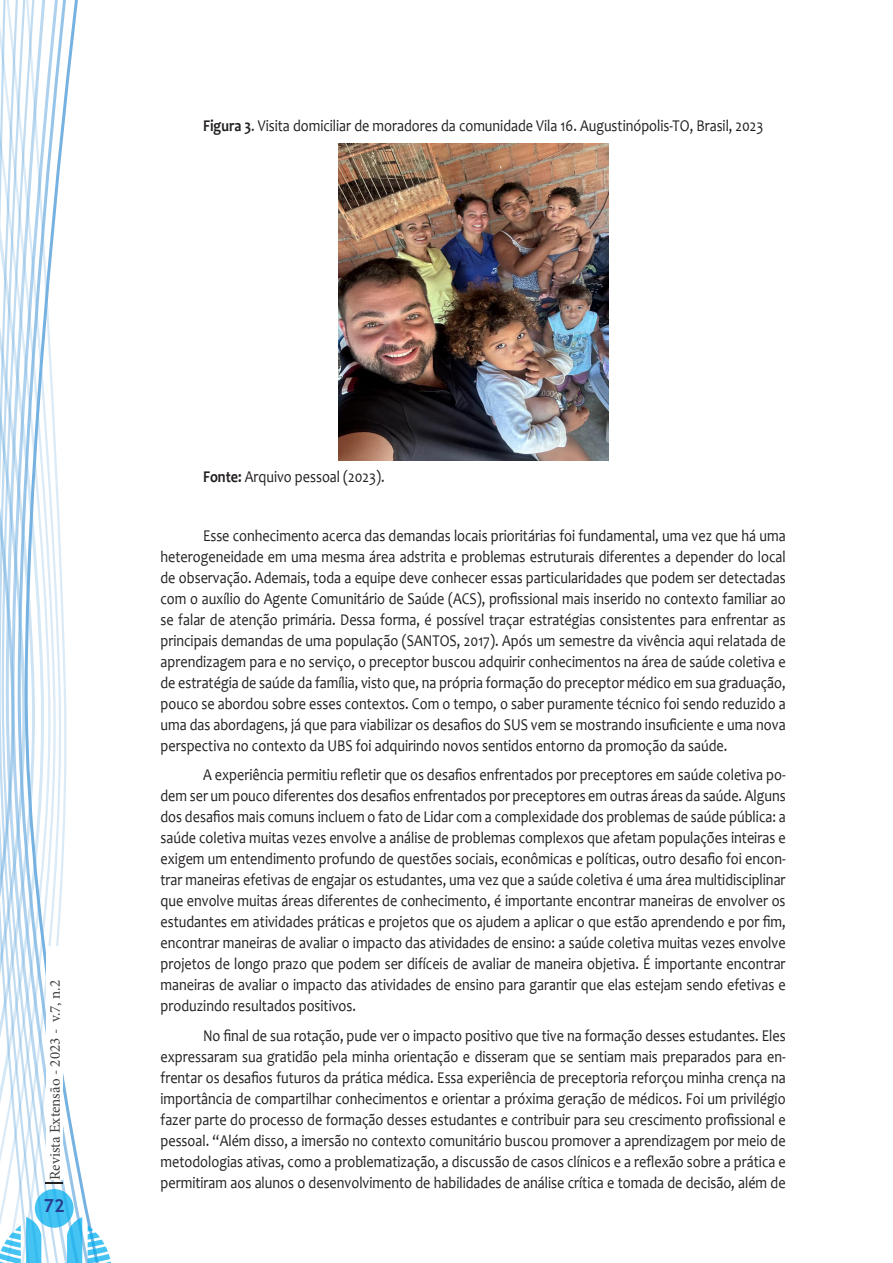
<style>
.page{position:relative;width:893px;height:1263px;background:#fff}
.page>*{position:absolute;margin:0;border:0;box-sizing:border-box;transform-origin:0 0}
.t1{font:700 18px "Trebuchet MS";color:#253f8e}
.Texto{font:16.5px/21px "Candara";color:#231f20;text-align:justify;scale:.86 1}
.t2{font:15px "Minion Pro";color:#3e3e3f}
.s1{font-weight:700}
</style>
<div class="page">
<svg style="left:0;top:0;width:82px;height:1263px"></svg>
<svg style="left:88px;top:1225px;width:23px;height:38px"></svg>
<img style="left:338px;top:143px;width:270px;height:318px">
<p class="Texto" style="left:203px;top:115px;width:653px"><span class="s1">Figura 3</span>. Visita domiciliar de moradores da comunidade Vila 16. Augustinópolis-TO, Brasil, 2023</p>
<p class="t2" style="left:45px;top:1180px;width:201px;rotate:-90deg">Revista Extensão - 2023 - v.7, n.2</p>
<p class="t1" style="left:44px;top:1194px;width:23px">72</p>
<p class="Texto" style="left:203px;top:466px;width:213px"><span class="s1">Fonte:</span> Arquivo pessoal (2023).</p>
<p class="Texto" style="left:161px;top:525px;width:728px;text-indent:43px">Esse conhecimento acerca das demandas locais prioritárias foi fundamental, uma vez que há uma heterogeneidade em uma mesma área adstrita e problemas estruturais diferentes a depender do local de observação. Ademais, toda a equipe deve conhecer essas particularidades que podem ser detectadas com o auxílio do Agente Comunitário de Saúde (ACS), profissional mais inserido no contexto familiar ao se falar de atenção primária. Dessa forma, é possível traçar estratégias consistentes para enfrentar as principais demandas de uma população (SANTOS, 2017). Após um semestre da vivência aqui relatada de aprendizagem para e no serviço, o preceptor buscou adquirir conhecimentos na área de saúde coletiva e de estratégia de saúde da família, visto que, na própria formação do preceptor médico em sua graduação, pouco se abordou sobre esses contextos. Com o tempo, o saber puramente técnico foi sendo reduzido a uma das abordagens, já que para viabilizar os desafios do SUS vem se mostrando insuficiente e uma nova perspectiva no contexto da UBS foi adquirindo novos sentidos entorno da promoção da saúde.</p>
<p class="Texto" style="left:161px;top:764px;width:728px;text-indent:43px">A experiência permitiu refletir que os desafios enfrentados por preceptores em saúde coletiva po&shy;dem ser um pouco diferentes dos desafios enfrentados por preceptores em outras áreas da saúde. Alguns dos desafios mais comuns incluem o fato de Lidar com a complexidade dos problemas de saúde pública: a saúde coletiva muitas vezes envolve a análise de problemas complexos que afetam populações inteiras e exigem um entendimento profundo de questões sociais, econômicas e políticas, outro desafio foi encon&shy;trar maneiras efetivas de engajar os estudantes, uma vez que a saúde coletiva é uma área multidisciplinar que envolve muitas áreas diferentes de conhecimento, é importante encontrar maneiras de envolver os estudantes em atividades práticas e projetos que os ajudem a aplicar o que estão aprendendo e por fim, encontrar maneiras de avaliar o impacto das atividades de ensino: a saúde coletiva muitas vezes envolve projetos de longo prazo que podem ser difíceis de avaliar de maneira objetiva. É importante encontrar maneiras de avaliar o impacto das atividades de ensino para garantir que elas estejam sendo efetivas e produzindo resultados positivos.</p>
<p class="Texto" style="left:161px;top:1025px;width:728px;text-indent:43px">No final de sua rotação, pude ver o impacto positivo que tive na formação desses estudantes. Eles expressaram sua gratidão pela minha orientação e disseram que se sentiam mais preparados para en&shy;frentar os desafios futuros da prática médica. Essa experiência de preceptoria reforçou minha crença na importância de compartilhar conhecimentos e orientar a próxima geração de médicos. Foi um privilégio fazer parte do processo de formação desses estudantes e contribuir para seu crescimento profissional e pessoal. “Além disso, a imersão no contexto comunitário buscou promover a aprendizagem por meio de metodologias ativas, como a problematização, a discussão de casos clínicos e a reflexão sobre a prática e permitiram aos alunos o desenvolvimento de habilidades de análise crítica e tomada de decisão, além de</p>
</div>
